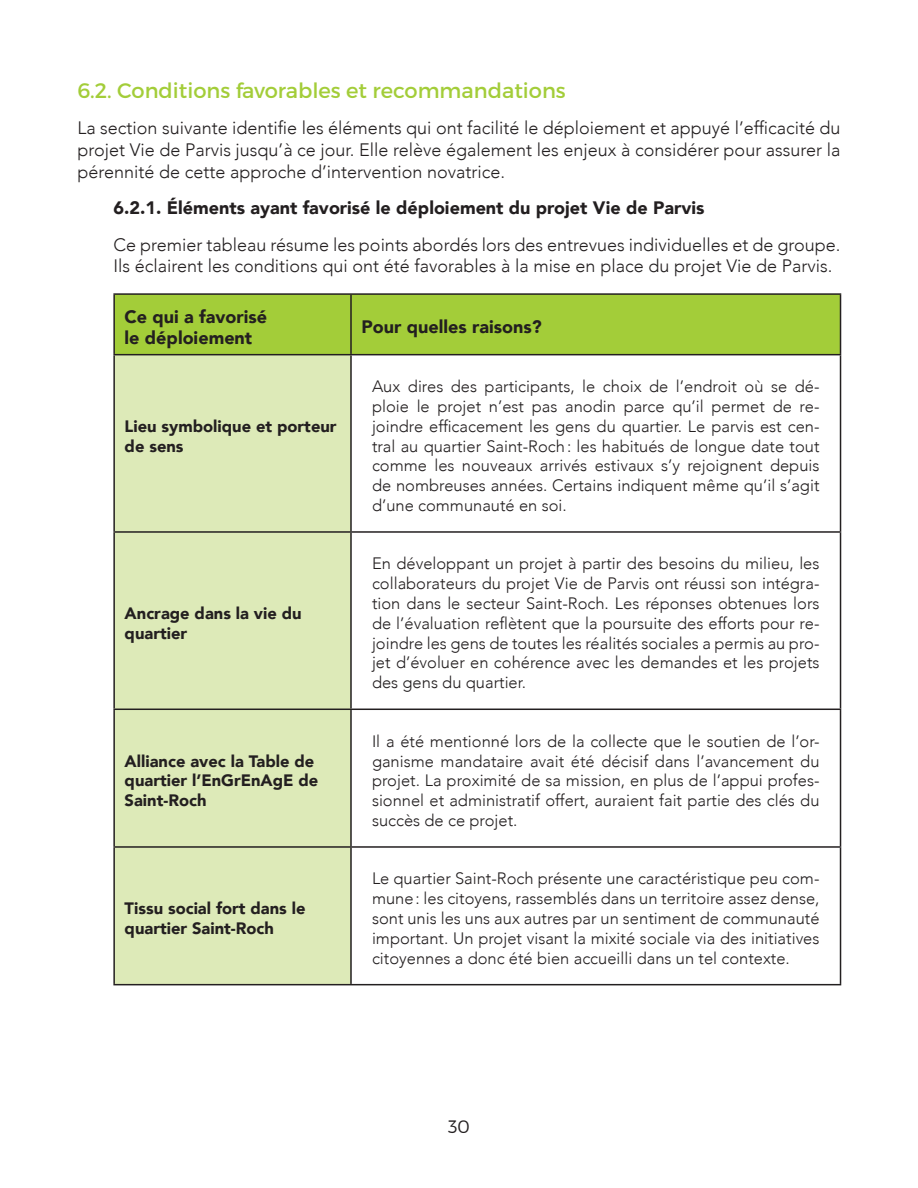
<style>
.page{position:relative;width:918px;height:1188px;background:#fff}
.page>*{position:absolute;margin:0;border:0;box-sizing:border-box;transform-origin:0 0}
.Sous-Titre{font:21px "Montserrat";color:#a3cd39}
.t1{font:300 18px/21.6px "Avenir";color:#231f20;text-align:justify}
.t2{font:900 18px/21.6px "Avenir";color:#231f20}
.t3{font:300 18px "Montserrat";color:#231f20}
.t4{font:300 16.5px/19.8px "Avenir";color:#231f20;text-align:justify}
.t5{font:900 16.5px/19.8px "Avenir";color:#231f20}
</style>
<div class="page">
<div style="left:115px;top:295px;width:725px;height:59px;background:#a3cd39"></div>
<div style="left:115px;top:355px;width:235px;height:629px;background:#ddeab8"></div>
<hr style="left:113px;top:293px;width:238px;height:2px;background:#231f20">
<hr style="left:113px;top:295px;width:2px;height:59px;background:#231f20">
<hr style="left:351px;top:293px;width:490px;height:2px;background:#231f20">
<hr style="left:350px;top:295px;width:2px;height:59px;background:#231f20">
<hr style="left:840px;top:295px;width:1px;height:59px;background:#231f20">
<hr style="left:113px;top:354px;width:238px;height:1px;background:#231f20">
<hr style="left:113px;top:355px;width:2px;height:176px;background:#231f20">
<hr style="left:351px;top:354px;width:490px;height:1px;background:#231f20">
<hr style="left:350px;top:355px;width:2px;height:176px;background:#231f20">
<hr style="left:840px;top:355px;width:1px;height:176px;background:#231f20">
<hr style="left:113px;top:531px;width:238px;height:2px;background:#231f20">
<hr style="left:113px;top:533px;width:2px;height:176px;background:#231f20">
<hr style="left:351px;top:531px;width:490px;height:2px;background:#231f20">
<hr style="left:350px;top:533px;width:2px;height:176px;background:#231f20">
<hr style="left:840px;top:533px;width:1px;height:176px;background:#231f20">
<hr style="left:113px;top:709px;width:238px;height:1px;background:#231f20">
<hr style="left:113px;top:710px;width:2px;height:136px;background:#231f20">
<hr style="left:351px;top:709px;width:490px;height:1px;background:#231f20">
<hr style="left:350px;top:710px;width:2px;height:136px;background:#231f20">
<hr style="left:840px;top:710px;width:1px;height:136px;background:#231f20">
<hr style="left:113px;top:846px;width:238px;height:2px;background:#231f20">
<hr style="left:113px;top:848px;width:2px;height:136px;background:#231f20">
<hr style="left:351px;top:846px;width:490px;height:2px;background:#231f20">
<hr style="left:350px;top:848px;width:2px;height:136px;background:#231f20">
<hr style="left:840px;top:848px;width:1px;height:136px;background:#231f20">
<hr style="left:113px;top:984px;width:238px;height:1px;background:#231f20">
<hr style="left:351px;top:984px;width:490px;height:1px;background:#231f20">
<p class="Sous-Titre" style="left:77px;top:77px;width:490px">6.2. Conditions favorables et recommandations</p>
<p class="t1" style="left:77px;top:117px;width:765px">La section suivante identifie les éléments qui ont facilité le déploiement et appuyé l’efficacité du projet Vie de Parvis jusqu’à ce jour. Elle relève également les enjeux à considérer pour assurer la pérennité de cette approche d’intervention novatrice.</p>
<p class="t2" style="left:113px;top:197px;width:593px">6.2.1. Éléments ayant favorisé le déploiement du projet Vie de Parvis</p>
<p class="t1" style="left:113px;top:234px;width:729px">Ce premier tableau résume les points abordés lors des entrevues individuelles et de groupe.<br>Ils éclairent les conditions qui ont été favorables à la mise en place du projet Vie de Parvis.</p>
<p class="t2" style="left:125px;top:305px;width:144px">Ce qui a favorisé le déploiement</p>
<p class="t2" style="left:362px;top:316px;width:182px">Pour quelles raisons?</p>
<p class="t5" style="left:125px;top:416px;width:214px">Lieu symbolique et porteur de sens</p>
<p class="t5" style="left:125px;top:603px;width:178px">Ancrage dans la vie du quartier</p>
<p class="t5" style="left:125px;top:751px;width:195px">Alliance avec la Table de quartier l’EnGrEnAgE de<br>Saint-Roch</p>
<p class="t5" style="left:125px;top:898px;width:182px">Tissu social fort dans le quartier Saint-Roch</p>
<p class="t4" style="left:372px;top:377px;width:449px">Aux dires des participants, le choix de l’endroit où se dé&shy;ploie le projet n’est pas anodin parce qu’il permet de re&shy;joindre efficacement les gens du quartier. Le parvis est cen&shy;tral au quartier Saint-Roch: les habitués de longue date tout comme les nouveaux arrivés estivaux s’y rejoignent depuis de nombreuses années. Certains indiquent même qu’il s’agit d’une communauté en soi.</p>
<p class="t4" style="left:372px;top:554px;width:449px">En développant un projet à partir des besoins du milieu, les collaborateurs du projet Vie de Parvis ont réussi son intégra&shy;tion dans le secteur Saint-Roch. Les réponses obtenues lors de l’évaluation reflètent que la poursuite des efforts pour re&shy;joindre les gens de toutes les réalités sociales a permis au pro&shy;jet d’évoluer en cohérence avec les demandes et les projets des gens du quartier.</p>
<p class="t4" style="left:372px;top:731px;width:449px">Il a été mentionné lors de la collecte que le soutien de l’or&shy;ganisme mandataire avait été décisif dans l’avancement du projet. La proximité de sa mission, en plus de l’appui profes&shy;sionnel et administratif offert, auraient fait partie des clés du succès de ce projet.</p>
<p class="t4" style="left:372px;top:869px;width:449px">Le quartier Saint-Roch présente une caractéristique peu com&shy;mune: les citoyens, rassemblés dans un territoire assez dense, sont unis les uns aux autres par un sentiment de communauté important. Un projet visant la mixité sociale via des initiatives citoyennes a donc été bien accueilli dans un tel contexte.</p>
<p class="t3" style="left:448px;top:1116px;width:23px">30</p>
</div>
